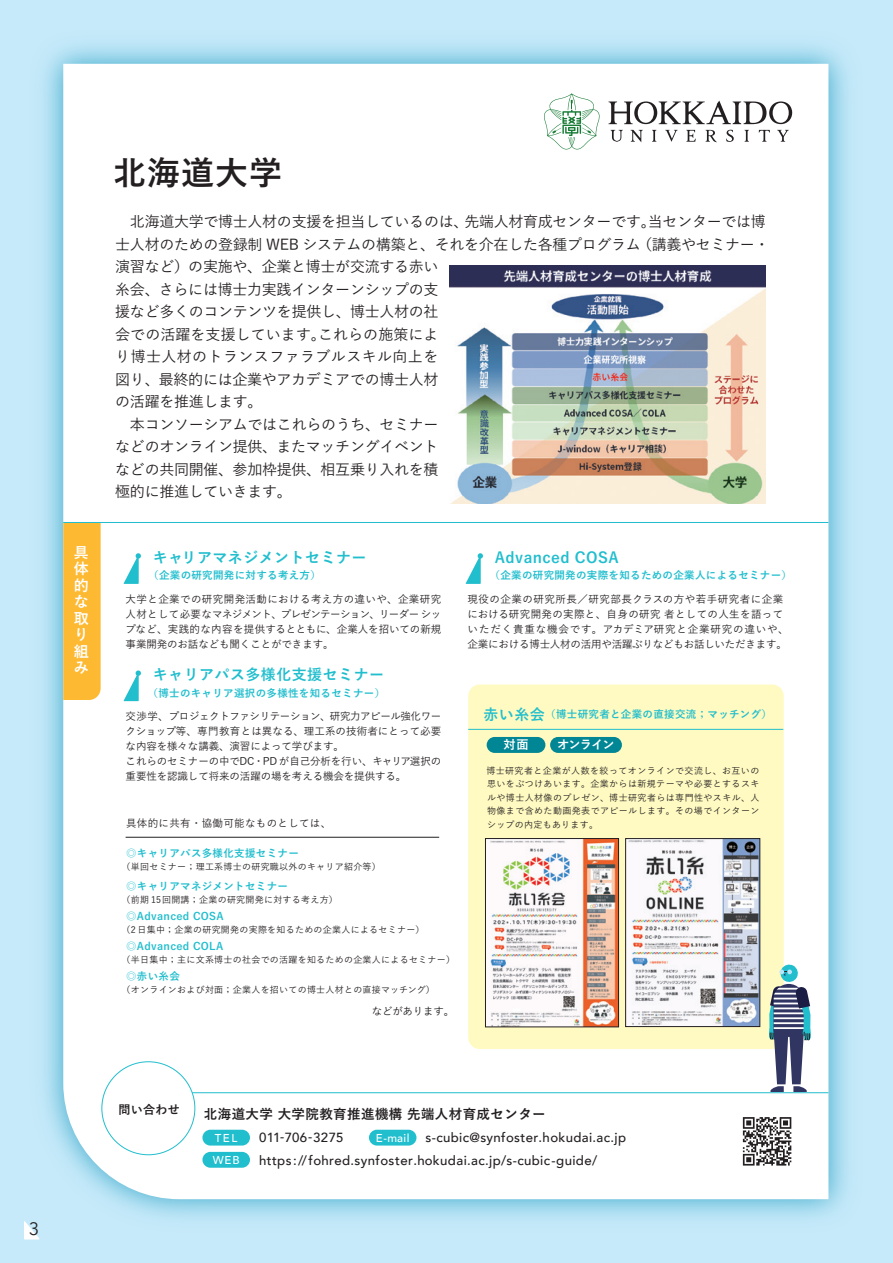
<style>
.page{position:relative;width:893px;height:1263px;background:#c6eafa}
.page>*{position:absolute;margin:0;border:0;box-sizing:border-box;transform-origin:0 0}
.t1{font:700 33px "Yu Go";letter-spacing:.03em;color:#231f20}
.t2{font:18px "Avenir Next";color:#231f20}
.t3{font:500 15px/22.5px "Yu Go";letter-spacing:-.02em;color:#231f20}
.t4{font:700 15px "Yu Go";letter-spacing:.03em;color:#21bece}
.t5{font:700 15px/16.5px "Yu Go";color:#fff}
.t6{font:700 13.5px "Yu Go";letter-spacing:.03em;color:#231f20}
.t7{font:500 13.2px/22.4px "Avenir";letter-spacing:.025em;color:#231f20}
.t8{font:700 12.15px "Yu Go";letter-spacing:-.07em;color:#fff}
.t9{font:700 12px "Yu Go";letter-spacing:.03em;color:#231f20}
.t10{font:500 11.4px "Avenir";letter-spacing:.08em;color:#fff}
.t11{font:500 10.5px/15px "Yu Go";letter-spacing:-.01em;color:#231f20;text-align:justify}
.t12{font:700 10.5px "Yu Go";letter-spacing:.03em;color:#21bece}
.t13{font:500 10.5px/15px "Yu Go";letter-spacing:.035em;color:#231f20}
.t14{font:500 10.5px "Yu Go";letter-spacing:.03em;color:#231f20}
.t15{font:500 9px/13.5px "Yu Go";letter-spacing:.03em;color:#231f20;text-align:justify}
.s1{font-weight:500}
.s2{font-size:15px}
</style>
<div class="page">
<img style="left:43px;top:44px;width:806px;height:1175px">
<div style="left:63px;top:64px;width:765px;height:1135px;background:#fff"></div>
<div style="left:468px;top:684px;width:316px;height:365px;background:#fffac1;border-radius:11px"></div>
<hr style="left:468px;top:729px;width:315px;height:1px;background:#21bece">
<img style="left:627px;top:840px;width:131px;height:185px">
<div style="left:625px;top:838px;width:135px;height:189px;border:1px solid #231f20"></div>
<img style="left:487px;top:840px;width:130px;height:185px">
<div style="left:485px;top:838px;width:134px;height:189px;border:1px solid #231f20"></div>
<svg style="left:506px;top:920px;width:4px;height:4px"></svg>
<svg style="left:658px;top:926px;width:3px;height:4px"></svg>
<hr style="left:181px;top:1092px;width:647px;height:1px;background:#21bece">
<div style="left:369px;top:1130px;width:47px;height:15px;background:#21bece;border-radius:8px"></div>
<div style="left:202px;top:1152px;width:48px;height:16px;background:#21bece;border-radius:8px"></div>
<div style="left:63px;top:523px;width:38px;height:177px;background:#fdb931"></div>
<svg style="left:124px;top:553px;width:17px;height:31px"></svg>
<svg style="left:124px;top:670px;width:17px;height:31px"></svg>
<svg style="left:466px;top:553px;width:17px;height:31px"></svg>
<div style="left:202px;top:1130px;width:48px;height:15px;background:#21bece;border-radius:8px"></div>
<div style="left:738px;top:1112px;width:58px;height:58px;background:#fff"></div>
<svg style="left:743px;top:1117px;width:48px;height:48px"></svg>
<hr style="left:63px;top:522px;width:765px;height:1px;background:#21bece">
<div style="left:101px;top:1061px;width:95px;height:94px;background:#fff"></div>
<hr style="left:126px;top:837px;width:313px;height:1px;background:#231f20">
<svg style="left:544px;top:93px;width:55px;height:57px;background:#daeadf"></svg>
<svg style="left:726px;top:130px;width:8px;height:12px"></svg>
<svg style="left:611px;top:130px;width:12px;height:12px"></svg>
<svg style="left:652px;top:130px;width:4px;height:12px"></svg>
<svg style="left:744px;top:130px;width:5px;height:12px"></svg>
<svg style="left:665px;top:130px;width:13px;height:12px"></svg>
<svg style="left:777px;top:130px;width:12px;height:12px"></svg>
<svg style="left:630px;top:130px;width:13px;height:12px"></svg>
<svg style="left:686px;top:130px;width:10px;height:12px"></svg>
<svg style="left:759px;top:130px;width:11px;height:12px"></svg>
<svg style="left:705px;top:130px;width:12px;height:12px"></svg>
<svg style="left:608px;top:101px;width:184px;height:23px;background:#bcbabb"></svg>
<img style="left:449px;top:266px;width:317px;height:237px">
<svg style="left:766px;top:963px;width:48px;height:129px;background:#98a6b3"></svg>
<svg style="left:24px;top:1221px;width:16px;height:18px"></svg>
<div style="left:550px;top:737px;width:72px;height:16px;background:#008694;border-radius:8px"></div>
<div style="left:487px;top:737px;width:58px;height:16px;background:#008694;border-radius:8px"></div>
<p class="t2" style="left:29px;top:1213px;width:12px">3</p>
<p class="t5" style="left:74px;top:544px;width:16px">具体的な取り組み</p>
<h1 class="t1" style="left:113px;top:154px;width:170px">北海道大学</h1>
<p class="t3" style="left:115px;top:209px;width:656px">　北海道大学で博士人材の支援を担当しているのは、先端人材育成センターです。当センターでは博士人材のための登録制 WEB システムの構築と、それを介在した各種プログラム（講義やセミナー・演習など）の実施や、企業と博士が交流する赤い<br>糸会、さらには博士力実践インターンシップの支<br>援など多くのコンテンツを提供し、博士人材の社<br>会での活躍を支援しています。これらの施策によ<br>り博士人材のトランスファラブルスキル向上を<br>図り、最終的には企業やアカデミアでの博士人材<br>の活躍を推進します。<br>　本コンソーシアムではこれらのうち、セミナー<br>などのオンライン提供、またマッチングイベント<br>などの共同開催、参加枠提供、相互乗り入れを積<br>極的に推進していきます。</p>
<p class="t4" style="left:153px;top:549px;width:215px">キャリアマネジメントセミナー</p>
<p class="t12" style="left:148px;top:569px;width:174px">（企業の研究開発に対する考え方）</p>
<p class="t11" style="left:126px;top:590px;width:317px">大学と企業での研究開発活動における考え方の違いや、企業研究人材として必要なマネジメント、プレゼンテーション、リーダー シップなど、実践的な内容を提供するとともに、企業人を招いての新規事業開発のお話なども聞くことができます。</p>
<p class="t4" style="left:153px;top:666px;width:233px">キャリアパス多様化支援セミナー</p>
<p class="t12" style="left:148px;top:687px;width:239px">（博士のキャリア選択の多様性を知るセミナー）</p>
<p class="t11" style="left:126px;top:707px;width:317px;text-align:left">交渉学、プロジェクトファシリテーション、研究力アピール強化ワークショップ等、専門教育とは異なる、理工系の技術者にとって必要な内容を様々な講義、演習によって学びます。<br>これらのセミナーの中でDC・PD が自己分析を行い、キャリア選択の重要性を認識して将来の活躍の場を考える機会を提供する。</p>
<p class="t14" style="left:126px;top:813px;width:207px">具体的に共有・協働可能なものとしては、</p>
<p class="t12" style="left:126px;top:847px;width:174px"><span class="s1">◎</span>キャリアパス多様化支援セミナー</p>
<p class="t15" style="left:122px;top:859px;width:261px">（単回セミナー；理工系博士の研究職以外のキャリア紹介等）</p>
<p class="t12" style="left:126px;top:880px;width:163px"><span class="s1">◎</span>キャリアマネジメントセミナー</p>
<p class="t15" style="left:122px;top:892px;width:218px">（前期 15回開講；企業の研究開発に対する考え方）</p>
<p class="t12" style="left:126px;top:910px;width:99px"><span class="s1">◎</span>Advanced COSA</p>
<p class="t15" style="left:122px;top:922px;width:304px">（2 日集中；企業の研究開発の実際を知るための企業人によるセミナー）</p>
<p class="t12" style="left:126px;top:940px;width:99px"><span class="s1">◎</span>Advanced COLA</p>
<p class="t15" style="left:122px;top:952px;width:335px">（半日集中；主に文系博士の社会での活躍を知るための企業人によるセミナー）</p>
<p class="t12" style="left:126px;top:970px;width:55px"><span class="s1">◎</span>赤い糸会</p>
<p class="t15" style="left:122px;top:982px;width:315px">（オンラインおよび対面；企業人を招いての博士人材との直接マッチング）</p>
<p class="t11" style="left:372px;top:1002px;width:84px">などがあります。</p>
<p class="t4" style="left:495px;top:549px;width:125px">Advanced COSA</p>
<p class="t12" style="left:490px;top:569px;width:304px">（企業の研究開発の実際を知るための企業人によるセミナー）</p>
<p class="t13" style="left:468px;top:590px;width:322px">現役の企業の研究所長／研究部長クラスの方や若手研究者に企業における研究開発の実際と、自身の研究 者としての人生を語っていただく貴重な機会です。アカデミア研究と企業研究の違いや、企業における博士人材の活用や活躍ぶりなどもお話しいただきます。</p>
<p class="t12" style="left:483px;top:708px;width:290px"><span class="s2">赤い糸会</span>（博士研究者と企業の直接交流；マッチング）</p>
<p class="t8" style="left:503px;top:738px;width:27px">対面</p>
<p class="t8" style="left:557px;top:738px;width:59px">オンライン</p>
<p class="t15" style="left:486px;top:762px;width:275px">博士研究者と企業が人数を絞ってオンラインで交流し、お互いの思いをぶつけあいます。企業からは新規テーマや必要とするスキルや博士人材像のプレゼン、博士研究者らは専門性やスキル、人物像まで含めた動画発表でアピールします。その場でインターンシップの内定もあります。</p>
<p class="t9" style="left:118px;top:1103px;width:63px">問い合わせ</p>
<p class="t6" style="left:204px;top:1107px;width:343px">北海道大学 大学院教育推進機構 先端人材育成センター</p>
<p class="t7" style="left:259px;top:1126px;width:368px;text-indent:167px">s-cubic@synfoster.hokudai.ac.jp https://fohred.synfoster.hokudai.ac.jp/s-cubic-guide/</p>
<p class="t10" style="left:215px;top:1128px;width:24px">TEL</p>
<p class="t7" style="left:259px;top:1125px;width:86px">011-706-3275</p>
<p class="t10" style="left:376px;top:1128px;width:35px">E-mail</p>
<p class="t10" style="left:213px;top:1150px;width:29px">WEB</p>
</div>
